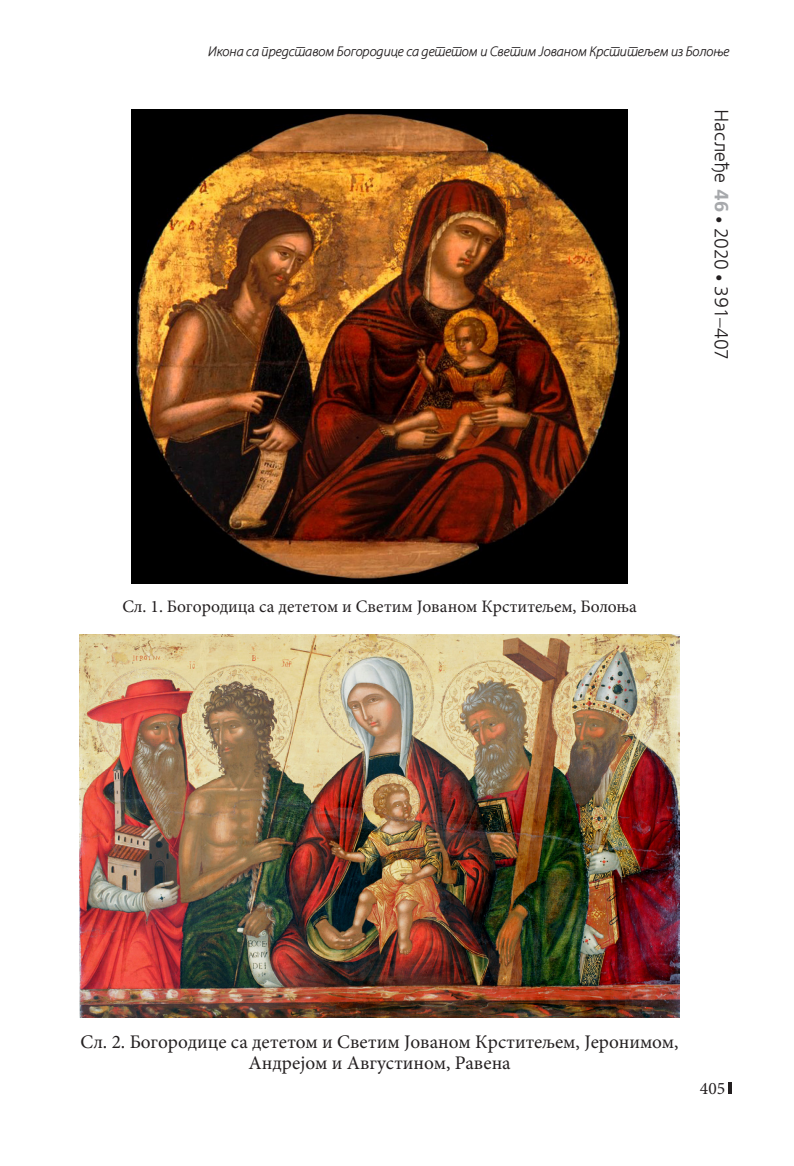
<style>
.page{position:relative;width:794px;height:1166px;background:#fff}
.page>*{position:absolute;margin:0;border:0;box-sizing:border-box;transform-origin:0 0}
.t1{font:19.25px/21.2px "Minion ZN";color:#231f20;text-align:center}
.t2{font:19.25px "FRUTIGER";color:#231f20}
.t3{font:17.5px "Minion ZN";color:#231f20}
.t4{font:italic 14px "Miriad ZN";color:#231f20}
.s1{font-family:"Freesetcir"}
.s2{font-family:"Freesetcir";font-weight:700;color:#a7a9ac}
.s3{font-family:"Minion Pro"}
</style>
<div class="page">
<hr style="left:728px;top:1082px;width:4px;height:12px;background:#231f20">
<img style="left:131px;top:109px;width:497px;height:474px">
<img style="left:79px;top:634px;width:601px;height:383px">
<p class="t4" style="left:208px;top:44px;width:523px">Икона сa представом Богородице са дететом и Светим Јованом Крститељем из Болоње</p>
<p class="t2" style="left:733px;top:109px;width:253px;rotate:90deg"><span class="s1">Nasle|e</span> <span class="s2">46</span> <span class="s3">•</span> 2020 <span class="s3">•</span> 391–407</p>
<p class="t3" style="left:122px;top:596px;width:516px">Сл. 1. Богородица са дететом и Светим Јованом Крститељем, Болоња</p>
<p class="t1" style="left:81px;top:1032px;width:599px">Сл. 2. Богородице са дететом и Светим Јованом Крститељем, Јеронимом,<br>Андрејом и Августином, Равена</p>
<p class="t3" style="left:699px;top:1078px;width:27px">405</p>
</div>
